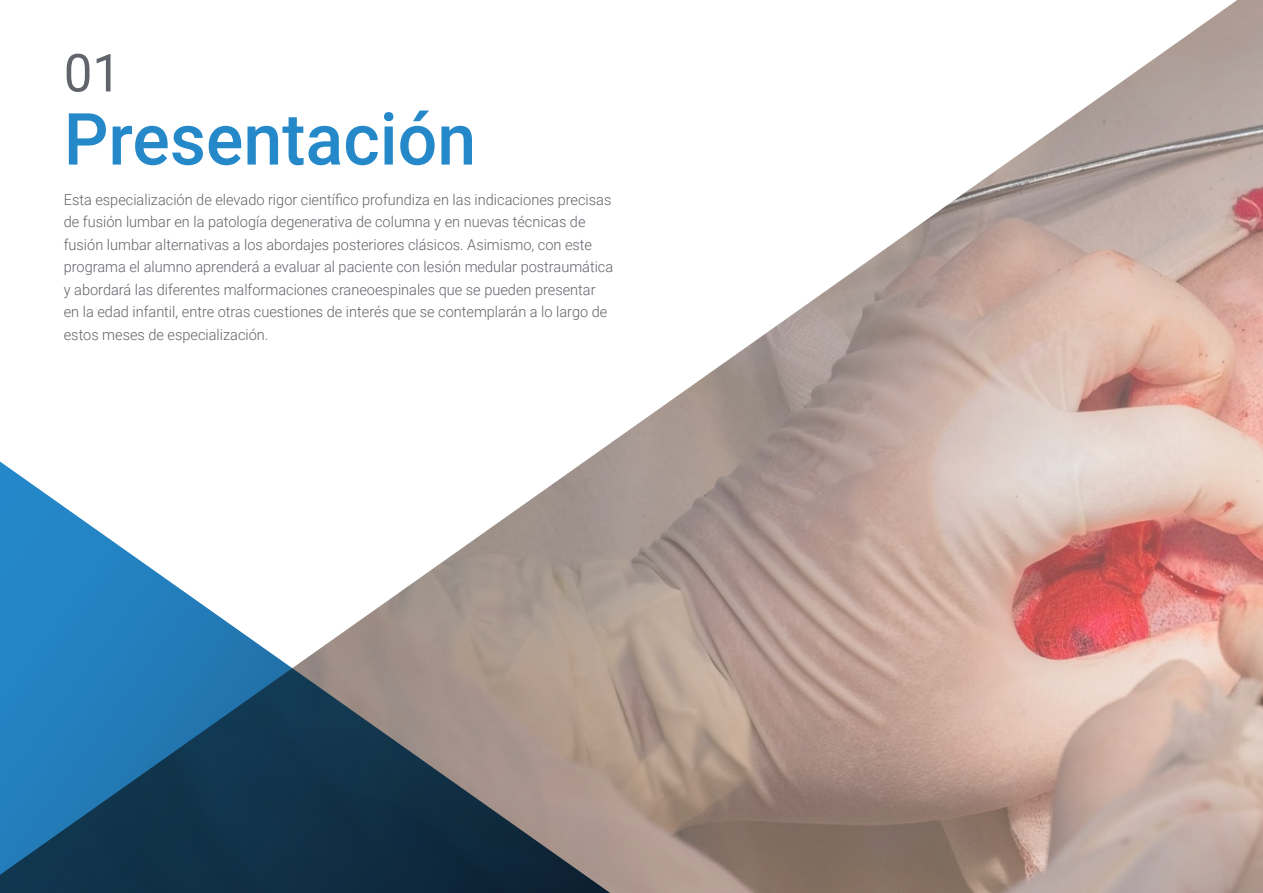
<style>
.page{position:relative;width:1263px;height:893px;background:#fff}
.page>*{position:absolute;margin:0;border:0;box-sizing:border-box;transform-origin:0 0}
.t1{font:500 72px "Roboto";color:#2488c9}
.t2{font:52.5px "Roboto";color:#61646a}
.t3{font:300 15px/22.5px "Roboto";color:#61646a}
</style>
<div class="page">
<img style="left:607px;top:0;width:656px;height:893px">
<svg style="left:0;top:446px;width:640px;height:447px"></svg>
<h2 class="t2" style="left:64px;top:36px;width:59px">01</h2>
<h1 class="t1" style="left:64px;top:89px;width:414px">Presentación</h1>
<p class="t3" style="left:64px;top:187px;width:551px">Esta especialización de elevado rigor científico profundiza en las indicaciones precisas de fusión lumbar en la patología degenerativa de columna y en nuevas técnicas de fusión lumbar alternativas a los abordajes posteriores clásicos. Asimismo, con este programa el alumno aprenderá a evaluar al paciente con lesión medular postraumática y abordará las diferentes malformaciones craneoespinales que se pueden presentar en la edad infantil, entre otras cuestiones de interés que se contemplarán a lo largo de estos meses de especialización.</p>
</div>
